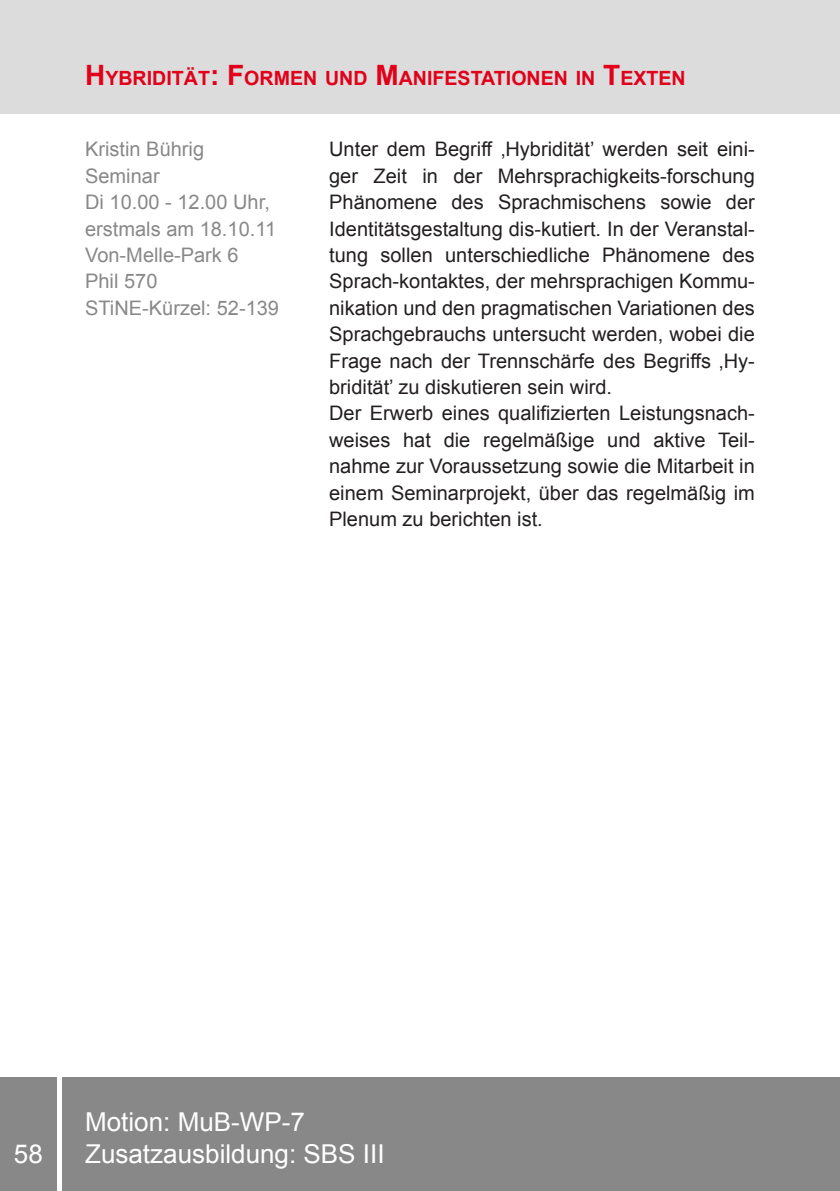
<style>
.page{position:relative;width:840px;height:1191px;background:#fff}
.page>*{position:absolute;margin:0;border:0;box-sizing:border-box;transform-origin:0 0}
.t1{font:26px "Arial";color:#fff}
.t2{font:20px/26.4px "Arial";color:#231f20;text-align:justify}
.t3{font:20px "Arial";color:#888}
.t4{font:700 19.6px "Arial";color:#e2001a}
.s1{font-size:28px}
</style>
<div class="page">
<div style="left:0;top:1077px;width:57px;height:114px;background:#888"></div>
<div style="left:0;top:0;width:839px;height:113px;background:#dcdcdc"></div>
<div style="left:62px;top:1077px;width:777px;height:114px;background:#888"></div>
<p class="t4" style="left:85px;top:65px;width:601px"><span class="s1">H</span>YBRIDITÄT<span class="s1">: F</span>ORMEN UND <span class="s1">M</span>ANIFESTATIONEN IN <span class="s1">T</span>EXTEN</p>
<p class="t3" style="left:85px;top:136px;width:120px">Kristin Bührig</p>
<p class="t3" style="left:85px;top:163px;width:76px">Seminar</p>
<p class="t3" style="left:85px;top:189px;width:186px">Di 10.00 - 12.00 Uhr,</p>
<p class="t3" style="left:85px;top:215px;width:192px">erstmals am 18.10.11</p>
<p class="t3" style="left:85px;top:242px;width:155px">Von-Melle-Park 6</p>
<p class="t3" style="left:85px;top:268px;width:74px">Phil 570</p>
<p class="t3" style="left:85px;top:295px;width:195px">STiNE-Kürzel: 52-139</p>
<p class="t2" style="left:329px;top:136px;width:427px">Unter dem Begriff ‚Hybridität’ werden seit eini&shy;ger Zeit in der Mehrsprachigkeits-forschung Phänomene des Sprachmischens sowie der Identitätsgestaltung dis-kutiert. In der Veranstal&shy;tung sollen unterschiedliche Phänomene des Sprach-kontaktes, der mehrsprachigen Kommu&shy;nikation und den pragmatischen Variationen des Sprachgebrauchs untersucht werden, wobei die Frage nach der Trennschärfe des Begriffs ‚Hy&shy;bridität’ zu diskutieren sein wird.</p>
<p class="t2" style="left:329px;top:400px;width:427px">Der Erwerb eines qualifizierten Leistungsnach&shy;weises hat die regelmäßige und aktive Teil&shy;nahme zur Voraussetzung sowie die Mitarbeit in einem Seminarprojekt, über das regelmäßig im Plenum zu berichten ist.</p>
<h1 class="t1" style="left:14px;top:1136px;width:30px">58</h1>
<p class="t1" style="left:85px;top:1105px;width:221px">Motion: MuB-WP-7</p>
<p class="t1" style="left:85px;top:1136px;width:301px">Zusatzausbildung: SBS III</p>
</div>
